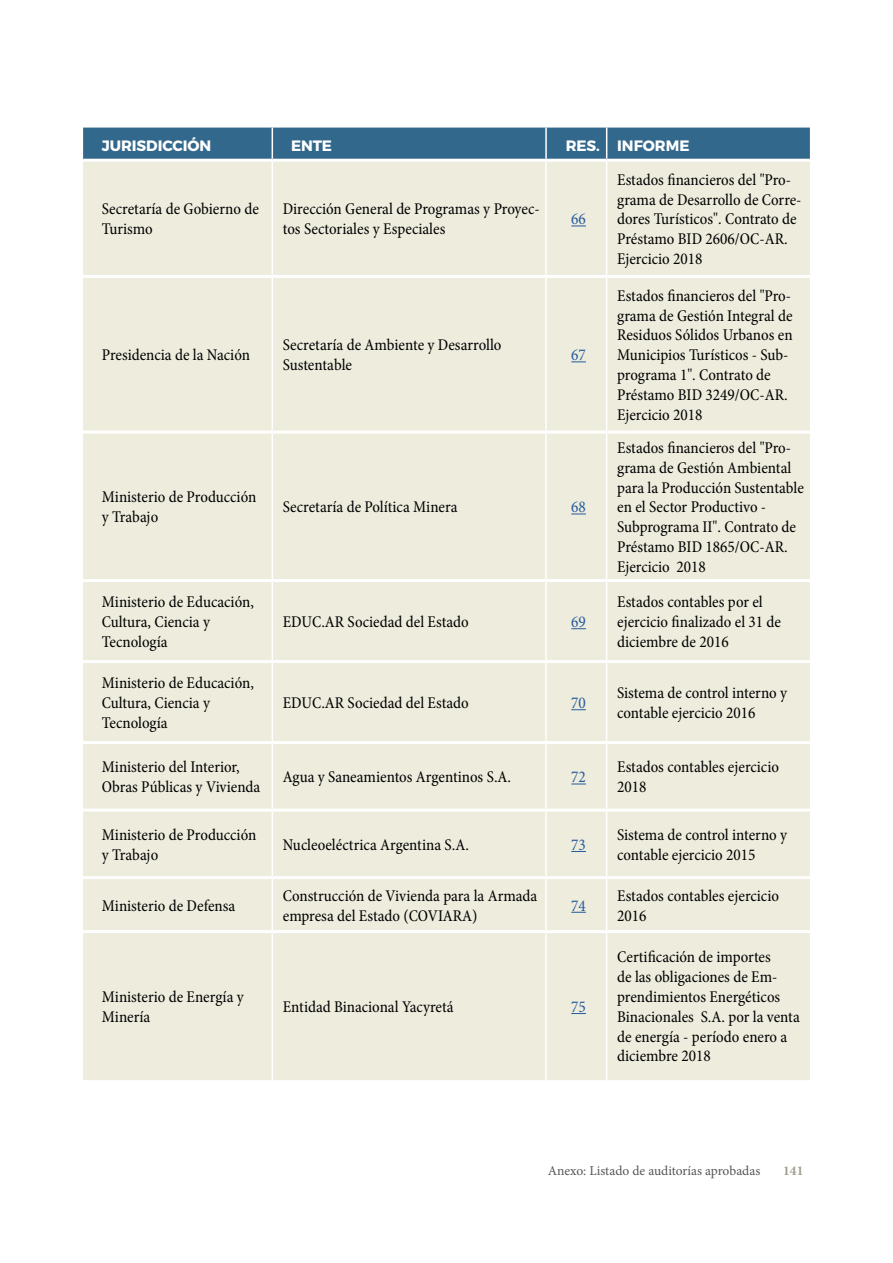
<style>
.page{position:relative;width:893px;height:1263px;background:#fff}
.page>*{position:absolute;margin:0;border:0;box-sizing:border-box;transform-origin:0 0}
.t1{font:condensed 16.5px/19.8px "Minion Pro";color:#000}
.t2{font:condensed 16.5px "Minion Pro";color:#275b9b}
.t3{font:700 15px "Montserrat";letter-spacing:-.005em;color:#fff}
.t4{font:13.5px "Minion Pro";letter-spacing:-.005em;color:#575756}
.t5{font:700 13.5px "Minion Pro";color:#a1a08c}
</style>
<div class="page">
<div style="left:83px;top:128px;width:727px;height:31px;background:#33688d"></div>
<div style="left:83px;top:162px;width:727px;height:918px;background:#edecdd"></div>
<hr style="left:272px;top:128px;width:1px;height:31px;background:#fff">
<hr style="left:545px;top:128px;width:2px;height:31px;background:#fff">
<hr style="left:606px;top:128px;width:1px;height:31px;background:#fff">
<hr style="left:272px;top:162px;width:1px;height:113px;background:#fff">
<hr style="left:545px;top:162px;width:2px;height:113px;background:#fff">
<hr style="left:606px;top:162px;width:1px;height:113px;background:#fff">
<hr style="left:272px;top:278px;width:1px;height:153px;background:#fff">
<hr style="left:545px;top:278px;width:2px;height:153px;background:#fff">
<hr style="left:606px;top:278px;width:1px;height:153px;background:#fff">
<hr style="left:272px;top:434px;width:1px;height:145px;background:#fff">
<hr style="left:545px;top:434px;width:2px;height:145px;background:#fff">
<hr style="left:606px;top:434px;width:1px;height:145px;background:#fff">
<hr style="left:272px;top:582px;width:1px;height:78px;background:#fff">
<hr style="left:545px;top:582px;width:2px;height:78px;background:#fff">
<hr style="left:606px;top:582px;width:1px;height:78px;background:#fff">
<hr style="left:272px;top:663px;width:1px;height:78px;background:#fff">
<hr style="left:545px;top:663px;width:2px;height:78px;background:#fff">
<hr style="left:606px;top:663px;width:1px;height:78px;background:#fff">
<hr style="left:272px;top:744px;width:1px;height:65px;background:#fff">
<hr style="left:545px;top:744px;width:2px;height:65px;background:#fff">
<hr style="left:606px;top:744px;width:1px;height:65px;background:#fff">
<hr style="left:272px;top:812px;width:1px;height:64px;background:#fff">
<hr style="left:545px;top:812px;width:2px;height:64px;background:#fff">
<hr style="left:606px;top:812px;width:1px;height:64px;background:#fff">
<hr style="left:272px;top:879px;width:1px;height:51px;background:#fff">
<hr style="left:545px;top:879px;width:2px;height:51px;background:#fff">
<hr style="left:606px;top:879px;width:1px;height:51px;background:#fff">
<hr style="left:272px;top:933px;width:1px;height:147px;background:#fff">
<hr style="left:545px;top:933px;width:2px;height:147px;background:#fff">
<hr style="left:606px;top:933px;width:1px;height:147px;background:#fff">
<hr style="left:83px;top:275px;width:189px;height:3px;background:#fff">
<hr style="left:272px;top:275px;width:274px;height:3px;background:#fff">
<hr style="left:546px;top:275px;width:61px;height:3px;background:#fff">
<hr style="left:607px;top:275px;width:203px;height:3px;background:#fff">
<hr style="left:83px;top:431px;width:189px;height:3px;background:#fff">
<hr style="left:272px;top:431px;width:274px;height:3px;background:#fff">
<hr style="left:546px;top:431px;width:61px;height:3px;background:#fff">
<hr style="left:607px;top:431px;width:203px;height:3px;background:#fff">
<hr style="left:83px;top:579px;width:189px;height:3px;background:#fff">
<hr style="left:272px;top:579px;width:274px;height:3px;background:#fff">
<hr style="left:546px;top:579px;width:61px;height:3px;background:#fff">
<hr style="left:607px;top:579px;width:203px;height:3px;background:#fff">
<hr style="left:83px;top:660px;width:189px;height:3px;background:#fff">
<hr style="left:272px;top:660px;width:274px;height:3px;background:#fff">
<hr style="left:546px;top:660px;width:61px;height:3px;background:#fff">
<hr style="left:607px;top:660px;width:203px;height:3px;background:#fff">
<hr style="left:83px;top:741px;width:189px;height:3px;background:#fff">
<hr style="left:272px;top:741px;width:274px;height:3px;background:#fff">
<hr style="left:546px;top:741px;width:61px;height:3px;background:#fff">
<hr style="left:607px;top:741px;width:203px;height:3px;background:#fff">
<hr style="left:83px;top:809px;width:189px;height:3px;background:#fff">
<hr style="left:272px;top:809px;width:274px;height:3px;background:#fff">
<hr style="left:546px;top:809px;width:61px;height:3px;background:#fff">
<hr style="left:607px;top:809px;width:203px;height:3px;background:#fff">
<hr style="left:83px;top:876px;width:189px;height:3px;background:#fff">
<hr style="left:272px;top:876px;width:274px;height:3px;background:#fff">
<hr style="left:546px;top:876px;width:61px;height:3px;background:#fff">
<hr style="left:607px;top:876px;width:203px;height:3px;background:#fff">
<hr style="left:83px;top:930px;width:189px;height:3px;background:#fff">
<hr style="left:272px;top:930px;width:274px;height:3px;background:#fff">
<hr style="left:546px;top:930px;width:61px;height:3px;background:#fff">
<hr style="left:607px;top:930px;width:203px;height:3px;background:#fff">
<svg style="left:571px;top:226px;width:15px;height:1px"></svg>
<svg style="left:571px;top:361px;width:15px;height:1px"></svg>
<svg style="left:571px;top:513px;width:15px;height:1px"></svg>
<svg style="left:571px;top:628px;width:15px;height:1px"></svg>
<svg style="left:571px;top:709px;width:15px;height:1px"></svg>
<svg style="left:571px;top:783px;width:15px;height:1px"></svg>
<svg style="left:571px;top:851px;width:15px;height:1px"></svg>
<svg style="left:571px;top:912px;width:15px;height:1px"></svg>
<svg style="left:571px;top:1013px;width:15px;height:1px"></svg>
<p class="t3" style="left:102px;top:133px;width:111px">JURISDICCIÓN</p>
<p class="t3" style="left:291px;top:133px;width:43px">ENTE</p>
<p class="t3" style="left:566px;top:133px;width:125px">RES. INFORME</p>
<p class="t1" style="left:102px;top:199px;width:159px">Secretaría de Gobierno de<br>Turismo</p>
<p class="t1" style="left:283px;top:199px;width:258px">Dirección General de Programas y Proyec&shy;tos Sectoriales y Especiales</p>
<p class="t2" style="left:571px;top:208px;width:16px">66</p>
<p class="t1" style="left:102px;top:345px;width:150px">Presidencia de la Nación</p>
<p class="t1" style="left:283px;top:335px;width:220px">Secretaría de Ambiente y Desarrollo<br>Sustentable</p>
<p class="t2" style="left:571px;top:344px;width:16px">67</p>
<p class="t1" style="left:102px;top:487px;width:156px">Ministerio de Producción y Trabajo</p>
<p class="t1" style="left:283px;top:497px;width:176px">Secretaría de Política Minera</p>
<p class="t2" style="left:571px;top:496px;width:16px">68</p>
<p class="t1" style="left:102px;top:592px;width:154px">Ministerio de Educación,<br>Cultura, Ciencia y<br>Tecnología</p>
<p class="t1" style="left:283px;top:612px;width:187px">EDUC.AR Sociedad del Estado</p>
<p class="t2" style="left:571px;top:611px;width:16px">69</p>
<p class="t1" style="left:617px;top:170px;width:186px">Estados financieros del "Pro&shy;grama de Desarrollo de Corre&shy;dores Turísticos". Contrato de<br>Préstamo BID 2606/OC-AR.<br>Ejercicio 2018</p>
<p class="t1" style="left:617px;top:286px;width:177px">Estados financieros del "Pro&shy;grama de Gestión Integral de<br>Residuos Sólidos Urbanos en<br>Municipios Turísticos - Sub&shy;programa 1". Contrato de<br>Préstamo BID 3249/OC-AR.<br>Ejercicio 2018</p>
<p class="t1" style="left:617px;top:438px;width:188px">Estados financieros del "Pro&shy;grama de Gestión Ambiental para la Producción Sustentable en el Sector Productivo -<br>Subprograma II". Contrato de<br>Préstamo BID 1865/OC-AR.<br>Ejercicio 2018</p>
<p class="t1" style="left:617px;top:592px;width:165px">Estados contables por el ejercicio finalizado el 31 de diciembre de 2016</p>
<p class="t1" style="left:102px;top:673px;width:154px">Ministerio de Educación,<br>Cultura, Ciencia y<br>Tecnología</p>
<p class="t1" style="left:283px;top:693px;width:187px">EDUC.AR Sociedad del Estado</p>
<p class="t2" style="left:571px;top:692px;width:16px">70</p>
<p class="t1" style="left:617px;top:683px;width:172px">Sistema de control interno y contable ejercicio 2016</p>
<p class="t1" style="left:102px;top:757px;width:160px">Ministerio del Interior,<br>Obras Públicas y Vivienda</p>
<p class="t1" style="left:283px;top:767px;width:230px">Agua y Saneamientos Argentinos S.A.</p>
<p class="t2" style="left:571px;top:766px;width:16px">72</p>
<p class="t1" style="left:617px;top:757px;width:163px">Estados contables ejercicio<br>2018</p>
<p class="t1" style="left:102px;top:825px;width:156px">Ministerio de Producción y Trabajo</p>
<p class="t1" style="left:283px;top:835px;width:188px">Nucleoeléctrica Argentina S.A.</p>
<p class="t2" style="left:571px;top:834px;width:16px">73</p>
<p class="t1" style="left:617px;top:825px;width:172px">Sistema de control interno y contable ejercicio 2015</p>
<p class="t1" style="left:102px;top:896px;width:135px">Ministerio de Defensa</p>
<p class="t1" style="left:283px;top:886px;width:256px">Construcción de Vivienda para la Armada empresa del Estado (COVIARA)</p>
<p class="t2" style="left:571px;top:894px;width:16px">74</p>
<p class="t1" style="left:617px;top:886px;width:163px">Estados contables ejercicio<br>2016</p>
<p class="t1" style="left:102px;top:987px;width:143px">Ministerio de Energía y<br>Minería</p>
<p class="t1" style="left:283px;top:997px;width:172px">Entidad Binacional Yacyretá</p>
<p class="t2" style="left:571px;top:996px;width:16px">75</p>
<p class="t1" style="left:617px;top:947px;width:184px">Certificación de importes<br>de las obligaciones de Em&shy;prendimientos Energéticos<br>Binacionales S.A. por la venta de energía - período enero a diciembre 2018</p>
<p class="t4" style="left:548px;top:1161px;width:214px">Anexo: Listado de auditorías aprobadas</p>
<p class="t5" style="left:783px;top:1161px;width:22px">141</p>
</div>
